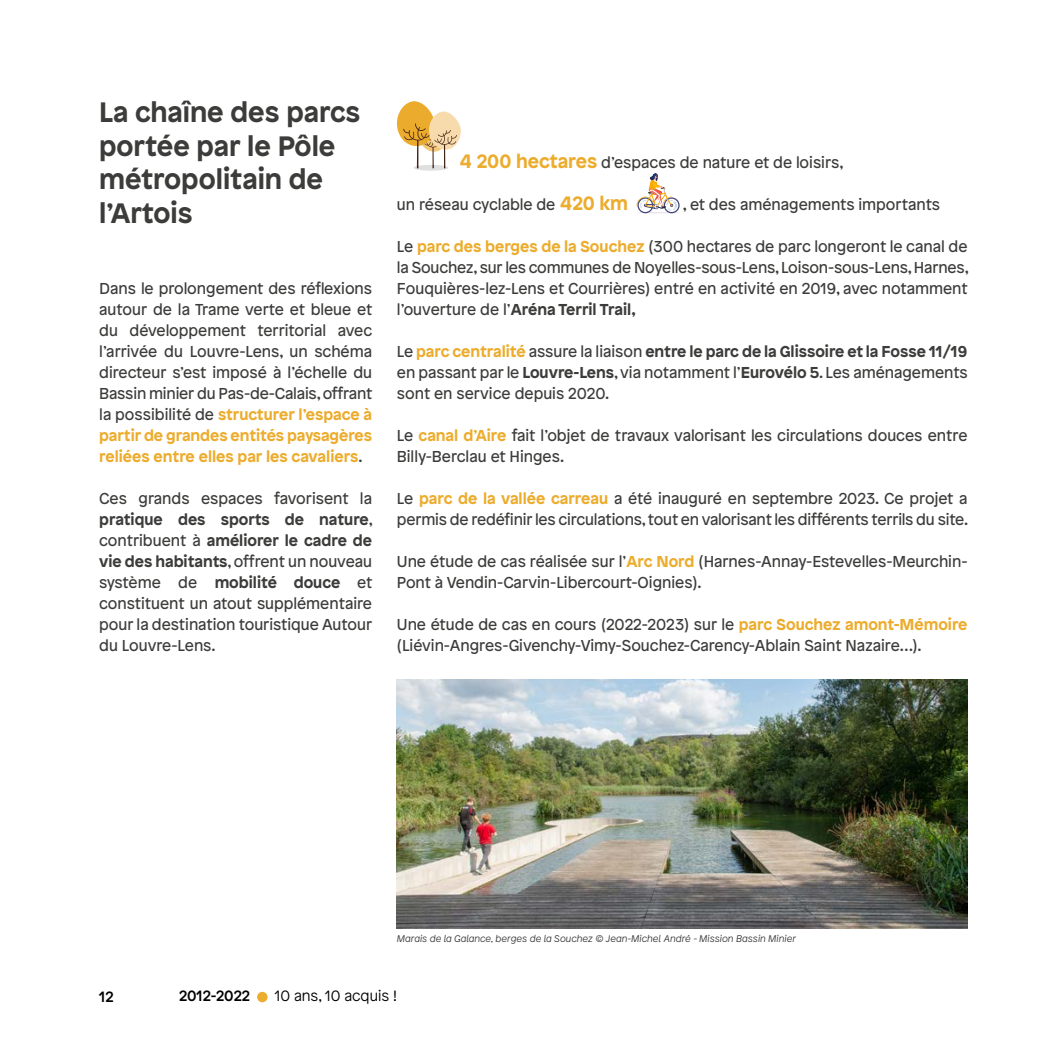
<style>
.page{position:relative;width:1042px;height:1042px;background:#fff}
.page>*{position:absolute;margin:0;border:0;box-sizing:border-box;transform-origin:0 0}
.t1{font:700 28px/33.6px "Patron";color:#3c3c3b}
.t2{font:15.75px/21px "Patron";color:#3c3c3b;text-align:justify}
.t3{font:300 14.88px "Patron";color:#000}
.t4{font:500 14.88px "Patron";color:#000}
.t5{font:italic 300 9.62px "Patron";color:#3c3c3b}
.s1{font-weight:700;color:#ecac2d}
.s2{font-weight:700}
.s3{font-weight:700;font-size:19.25px;color:#ecac2d}
</style>
<div class="page">
<div style="left:257px;top:992px;width:11px;height:10px;background:#ecac2d;border-radius:50%"></div>
<img style="left:397px;top:679px;width:570px;height:250px">
<svg style="left:396px;top:101px;width:65px;height:70px"></svg>
<hr style="left:636px;top:212px;width:44px;height:1px;background:#ebe4ee;border-radius:50%">
<svg style="left:636px;top:173px;width:43px;height:40px"></svg>
<h1 class="t1" style="left:99px;top:93px;width:263px">La chaîne des parcs portée par le Pôle métropolitain de l’Artois</h1>
<p class="t2" style="left:99px;top:277px;width:275px">Dans le prolongement des réflexions autour de la Trame verte et bleue et du développement territorial avec l’arrivée du Louvre-Lens, un schéma directeur s’est imposé à l’échelle du Bassin minier du Pas-de-Calais, offrant la possibilité de <span class="s1">structurer l’espace à partir de grandes entités paysagères reliées entre elles par les cavaliers</span>.</p>
<p class="t2" style="left:99px;top:487px;width:275px">Ces grands espaces favorisent la <span class="s2">pratique des sports de nature</span>, contribuent à <span class="s2">améliorer le cadre de vie des habitants</span>, offrent un nouveau système de <span class="s2">mobilité douce</span> et constituent un atout supplémentaire pour la destination touristique Autour du Louvre-Lens.</p>
<p class="t2" style="left:460px;top:151px;width:385px"><span class="s3">4 200 hectares</span> d’espaces de nature et de loisirs,</p>
<p class="t2" style="left:397px;top:193px;width:233px">un réseau cyclable de <span class="s3">420 km</span></p>
<p class="t2" style="left:683px;top:193px;width:259px">, et des aménagements importants</p>
<p class="t2" style="left:397px;top:235px;width:573px">Le <span class="s1">parc des berges de la Souchez</span> (300 hectares de parc longeront le canal de la Souchez, sur les communes de Noyelles-sous-Lens, Loison-sous-Lens, Harnes, Fouquières-lez-Lens et Courrières) entré en activité en 2019, avec notamment l’ouverture de l’<span class="s2">Aréna Terril Trail,</span></p>
<p class="t2" style="left:397px;top:340px;width:572px">Le <span class="s1">parc centralité</span> assure la liaison <span class="s2">entre le parc de la Glissoire et la Fosse 11/19 </span>en passant par le <span class="s2">Louvre-Lens</span>, via notamment l’<span class="s2">Eurovélo 5</span>. Les aménagements sont en service depuis 2020.</p>
<p class="t2" style="left:397px;top:424px;width:572px">Le <span class="s1">canal d’Aire</span> fait l’objet de travaux valorisant les circulations douces entre<br>Billy-Berclau et Hinges.</p>
<p class="t2" style="left:397px;top:487px;width:573px">Le <span class="s1">parc de la vallée carreau</span> a été inauguré en septembre 2023. Ce projet a permis de redéfinir les circulations, tout en valorisant les différents terrils du site.</p>
<p class="t2" style="left:397px;top:550px;width:572px">Une étude de cas réalisée sur l’<span class="s1">Arc Nord</span> (Harnes-Annay-Estevelles-Meurchin-<br>Pont à Vendin-Carvin-Libercourt-Oignies).</p>
<p class="t2" style="left:397px;top:613px;width:572px">Une étude de cas en cours (2022-2023) sur le <span class="s1">parc Souchez amont-Mémoire </span>(Liévin-Angres-Givenchy-Vimy-Souchez-Carency-Ablain Saint Nazaire…).</p>
<p class="t5" style="left:397px;top:932px;width:400px">Marais de la Galance, berges de la Souchez © Jean-Michel André - Mission Bassin Minier</p>
<p class="t4" style="left:99px;top:985px;width:16px">12</p>
<p class="t4" style="left:179px;top:984px;width:72px">2012-2022</p>
<p class="t3" style="left:275px;top:985px;width:124px">10 ans, 10 acquis !</p>
</div>
